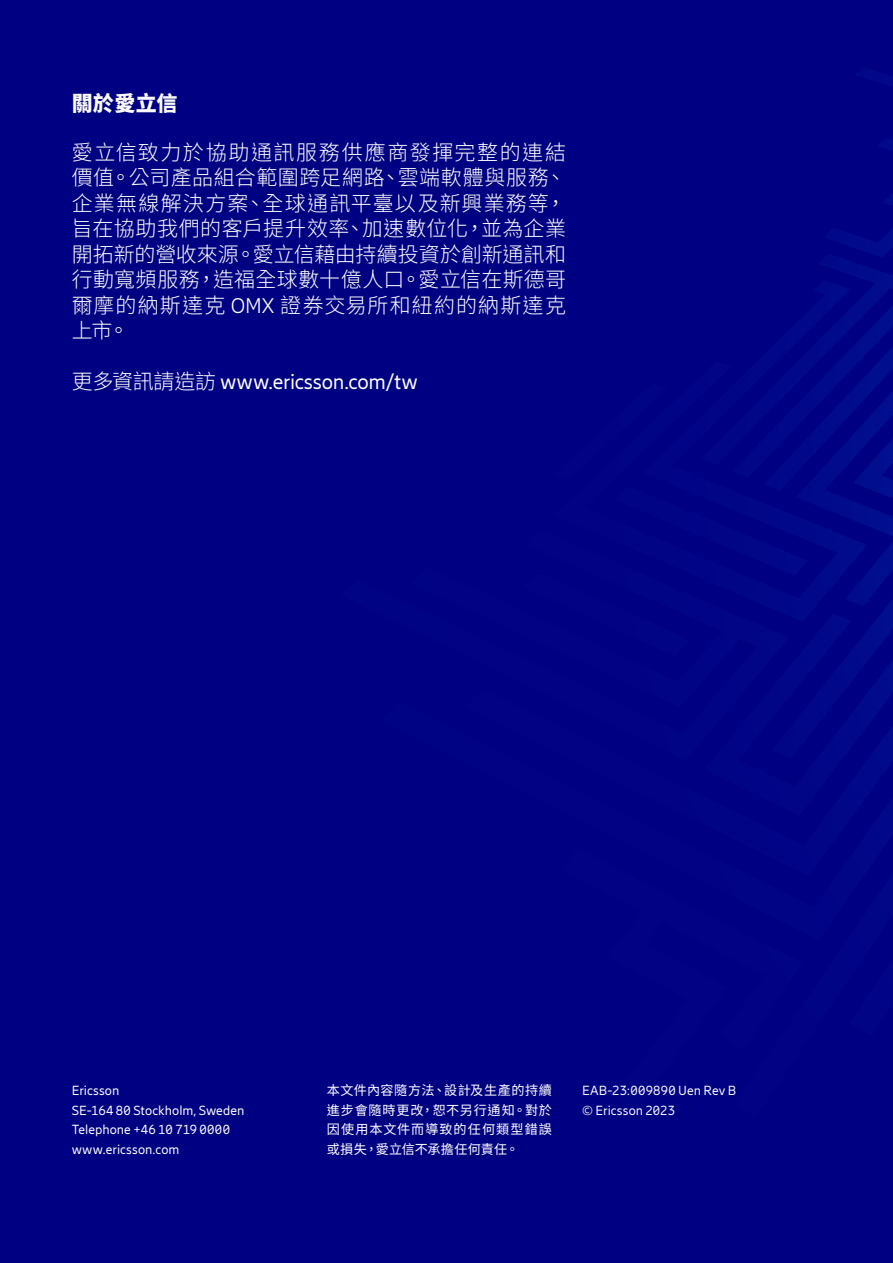
<style>
.page{position:relative;width:893px;height:1263px;background:#000082}
.page>*{position:absolute;margin:0;border:0;box-sizing:border-box;transform-origin:0 0}
.Intro_sub_light_BLAC{font:300 21px/25.5px "Noto Sans CJ Ktc";letter-spacing:.03em;color:#fff;text-align:justify}
.Intro_sub_light_BLAC-2{font:21px "Ericsson Hilda";letter-spacing:-.01em;color:#fff}
.Intro_sub_BLACK{font:900 21px "Noto Sans CJ Ktc";letter-spacing:.015em;color:#fafafa}
.Body_copy_BLACK{font:13.2px/19.5px "Ericsson Hilda";letter-spacing:.005em;color:#fff}
.Body_copy_BLACK-2{font:13.2px/19.5px "Noto Sans CJ Ktc";letter-spacing:.055em;color:#fff;text-align:justify}
.Body_copy_BLACK-3{font:13.2px/19.5px "Ericsson Hilda";letter-spacing:.01em;color:#fafafa}
.s1{font-family:"Ericsson Hilda"}
.s2{font-family:"Noto Sans CJ Ktc";font-weight:300}
</style>
<div class="page">
<svg style="left:831px;top:194px;width:62px;height:554px"></svg>
<p class="Intro_sub_BLACK" style="left:72px;top:91px;width:107px">關於愛立信</p>
<p class="Intro_sub_light_BLAC" style="left:72px;top:140px;width:496px">愛立信致力於協助通訊服務供應商發揮完整的連結價值。公司產品組合範圍跨足網路、雲端軟體與服務、企業無線解決方案、全球通訊平臺以及新興業務等，旨在協助我們的客戶提升效率、加速數位化，並為企業開拓新的營收來源。愛立信藉由持續投資於創新通訊和行動寬頻服務，造福全球數十億人口。愛立信在斯德哥爾摩的納斯達克 <span class="s1">OMX</span> 證券交易所和紐約的納斯達克上市。</p>
<p class="Intro_sub_light_BLAC-2" style="left:72px;top:370px;width:348px"><span class="s2">更多資訊請造訪</span> www.ericsson.com/tw</p>
<p class="Body_copy_BLACK" style="left:72px;top:1081px;width:49px">Ericsson</p>
<p class="Body_copy_BLACK" style="left:72px;top:1100px;width:174px">SE-164 80 Stockholm, Sweden<br>Telephone +46 10 719 0000 www.ericsson.com</p>
<p class="Body_copy_BLACK-2" style="left:327px;top:1081px;width:227px">本文件內容隨方法、設計及生產的持續進步會隨時更改，恕不另行通知。對於因使用本文件而導致的任何類型錯誤或損失，愛立信不承擔任何責任。</p>
<p class="Body_copy_BLACK-3" style="left:582px;top:1081px;width:156px">EAB-23:009890 Uen Rev B © Ericsson 2023</p>
</div>
